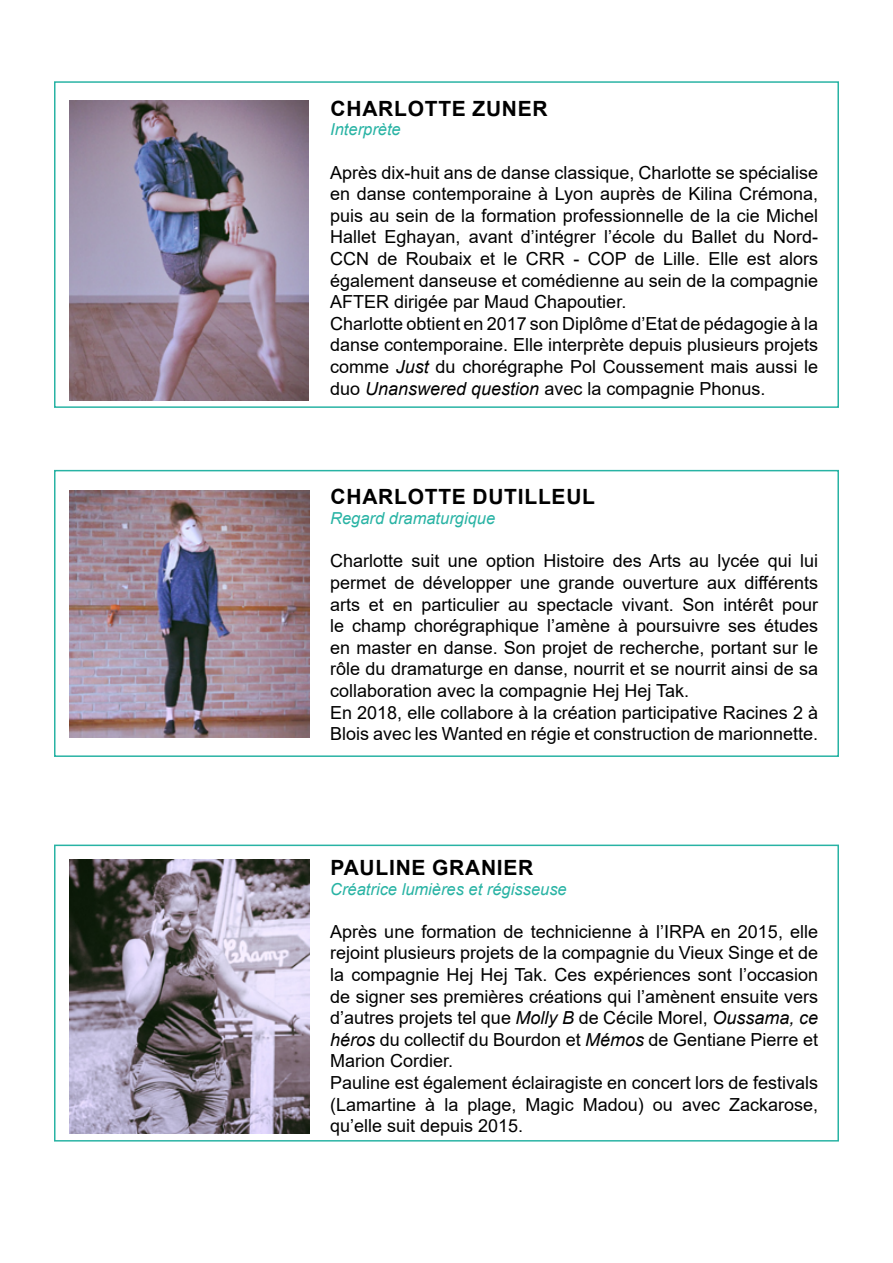
<style>
.page{position:relative;width:893px;height:1263px;background:#fff}
.page>*{position:absolute;margin:0;border:0;box-sizing:border-box;transform-origin:0 0}
.t1{font:700 21px "Arial";letter-spacing:.035em;color:#000}
.t2{font:18px/21.6px "Arial";color:#000}
.t3{font:italic 16.5px "Arial";color:#28b3a4}
.s1{font-style:italic}
</style>
<div class="page">
<div style="left:54px;top:81px;width:785px;height:327px;border:2px solid #28b3a4"></div>
<img style="left:69px;top:100px;width:240px;height:301px">
<div style="left:54px;top:470px;width:785px;height:287px;border:2px solid #28b3a4"></div>
<img style="left:69px;top:490px;width:240px;height:248px">
<div style="left:54px;top:844px;width:785px;height:297px;border:2px solid #28b3a4"></div>
<img style="left:69px;top:859px;width:240px;height:275px">
<p class="t1" style="left:331px;top:93px;width:219px">CHARLOTTE ZUNER</p>
<p class="t3" style="left:330px;top:119px;width:72px">Interprète</p>
<p class="t2" style="left:330px;top:161px;width:489px">Après dix-huit ans de danse classique, Charlotte se spécialise en danse contemporaine à Lyon auprès de Kilina Crémona, puis au sein de la formation professionnelle de la cie Michel Hallet Eghayan, avant d’intégrer l’école du Ballet du Nord-CCN de Roubaix et le CRR - COP de Lille. Elle est alors également danseuse et comédienne au sein de la compagnie AFTER dirigée par Maud Chapoutier.<br>Charlotte obtient en 2017 son Diplôme d’Etat de pédagogie à la danse contemporaine. Elle interprète depuis plusieurs projets comme <span class="s1">Just</span> du chorégraphe Pol Coussement mais aussi le duo <span class="s1">Unanswered question</span> avec la compagnie Phonus.</p>
<p class="t1" style="left:331px;top:482px;width:266px">CHARLOTTE DUTILLEUL</p>
<p class="t3" style="left:330px;top:508px;width:167px">Regard dramaturgique</p>
<p class="t2" style="left:330px;top:550px;width:489px">Charlotte suit une option Histoire des Arts au lycée qui lui permet de développer une grande ouverture aux différents arts et en particulier au spectacle vivant. Son intérêt pour le champ chorégraphique l’amène à poursuivre ses études en master en danse. Son projet de recherche, portant sur le rôle du dramaturge en danse, nourrit et se nourrit ainsi de sa collaboration avec la compagnie Hej Hej Tak.<br>En 2018, elle collabore à la création participative Racines 2 à Blois avec les Wanted en régie et construction de marionnette.</p>
<p class="t1" style="left:331px;top:852px;width:204px">PAULINE GRANIER</p>
<p class="t3" style="left:330px;top:878px;width:238px">Créatrice lumières et régisseuse</p>
<p class="t2" style="left:330px;top:920px;width:489px">Après une formation de technicienne à l’IRPA en 2015, elle rejoint plusieurs projets de la compagnie du Vieux Singe et de la compagnie Hej Hej Tak. Ces expériences sont l’occasion de signer ses premières créations qui l’amènent ensuite vers d’autres projets tel que <span class="s1">Molly B</span> de Cécile Morel, <span class="s1">Oussama, ce héros</span> du collectif du Bourdon et <span class="s1">Mémos</span> de Gentiane Pierre et Marion Cordier.<br>Pauline est également éclairagiste en concert lors de festivals (Lamartine à la plage, Magic Madou) ou avec Zackarose, qu’elle suit depuis 2015.</p>
</div>
